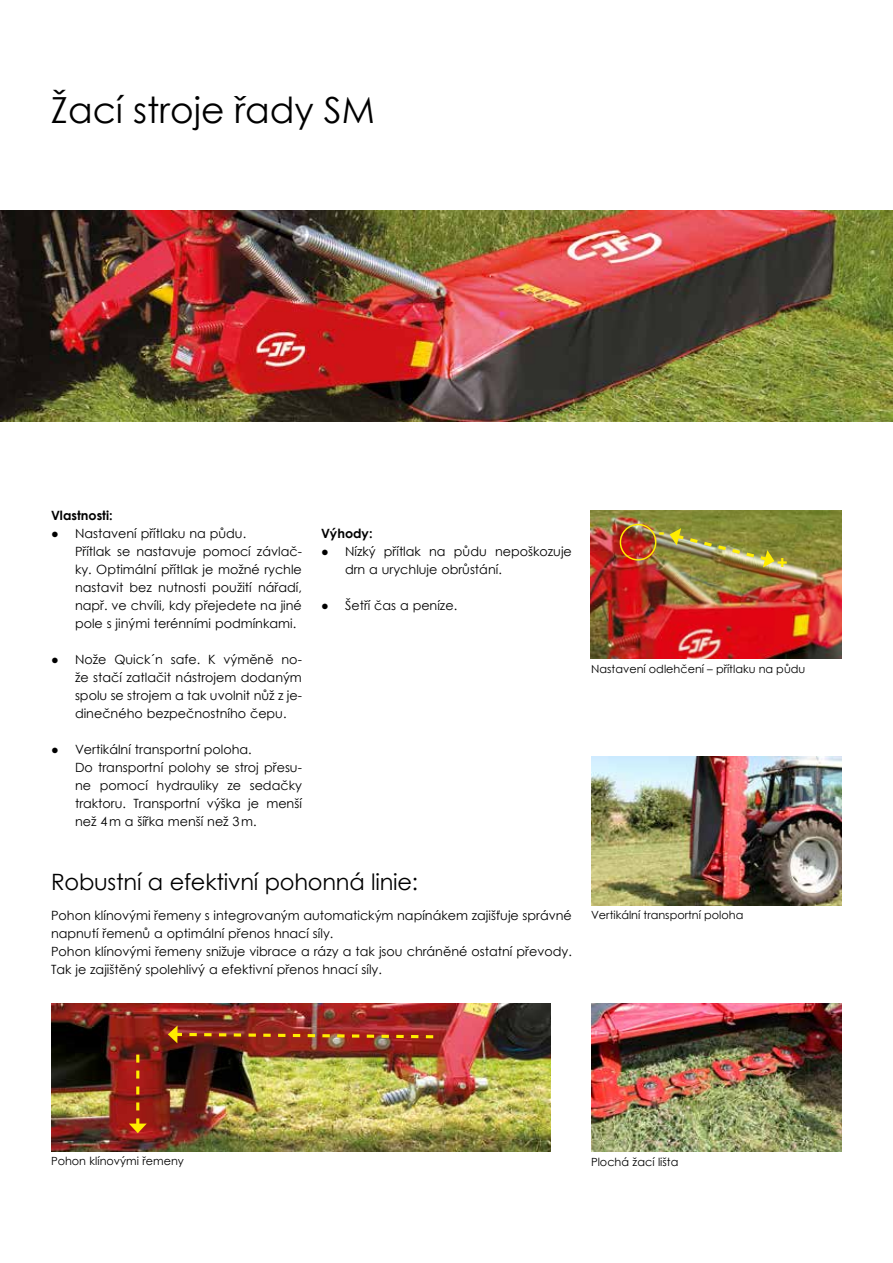
<style>
.page{position:relative;width:893px;height:1263px;background:#fff}
.page>*{position:absolute;margin:0;border:0;box-sizing:border-box;transform-origin:0 0}
.t1{font:36px "Century Gothic";color:#000}
.t2{font:22.5px "Century Gothic";letter-spacing:-.01em;color:#000}
.t3{font:700 18px "Arial";color:#ffed00}
.t4{font:12.75px/18px "Century Gothic";color:#000}
.t5{font:700 12.75px "Century Gothic";color:#000}
.t6{font:11.25px "Century Gothic";color:#000}
</style>
<div class="page">
<img style="left:591px;top:757px;width:251px;height:148px">
<img style="left:591px;top:1003px;width:251px;height:149px">
<img style="left:0;top:210px;width:893px;height:211px">
<img style="left:591px;top:511px;width:251px;height:148px">
<div style="left:620px;top:524px;width:36px;height:37px;border:2px solid #ffed00;border-radius:50%"></div>
<img style="left:670px;top:528px;width:104px;height:39px">
<img style="left:51px;top:1003px;width:499px;height:149px">
<svg style="left:129px;top:1054px;width:18px;height:79px"></svg>
<img style="left:168px;top:1025px;width:268px;height:18px">
<h1 class="t1" style="left:51px;top:85px;width:325px">Žací stroje řady SM</h1>
<p class="t5" style="left:51px;top:505px;width:63px">Vlastnosti:</p>
<p class="t4" style="left:75px;top:524px;width:228px;text-indent:-24px">● Nastavení přítlaku na půdu.<br>Přítlak se nastavuje pomocí závlač&shy;ky. Optimální přítlak je možné rychle nastavit bez nutnosti použití nářadí, např. ve chvíli, kdy přejedete na jiné pole s jinými terénními podmínkami.</p>
<p class="t4" style="left:75px;top:650px;width:228px;text-align:justify;text-indent:-24px">● Nože Quick´n safe. K výměně no&shy;že stačí zatlačit nástrojem dodaným spolu se strojem a tak uvolnit nůž z je&shy;dinečného bezpečnostního čepu.</p>
<p class="t4" style="left:75px;top:740px;width:228px;text-indent:-24px">● Vertikální transportní poloha.<br>Do transportní polohy se stroj přesu&shy;ne pomocí hydrauliky ze sedačky traktoru. Transportní výška je menší než 4m a šířka menší než 3m.</p>
<p class="t5" style="left:321px;top:524px;width:53px">Výhody:</p>
<p class="t4" style="left:345px;top:542px;width:228px;text-indent:-24px">● Nízký přítlak na půdu nepoškozuje drn a urychluje obrůstání.</p>
<p class="t4" style="left:321px;top:596px;width:138px">● Šetří čas a peníze.</p>
<h2 class="t2" style="left:51px;top:866px;width:368px">Robustní a efektivní pohonná linie:</h2>
<p class="t4" style="left:51px;top:906px;width:522px">Pohon klínovými řemeny s integrovaným automatickým napínákem zajišťuje správné napnutí řemenů a optimální přenos hnací síly.<br>Pohon klínovými řemeny snižuje vibrace a rázy a tak jsou chráněné ostatní převody.<br>Tak je zajištěný spolehlivý a efektivní přenos hnací síly.</p>
<h3 class="t3" style="left:658px;top:520px;width:7px">-</h3>
<h3 class="t3" style="left:777px;top:551px;width:12px">+</h3>
<p class="t6" style="left:591px;top:661px;width:216px">Nastavení odlehčení – přítlaku na půdu</p>
<p class="t6" style="left:591px;top:907px;width:154px">Vertikální transportní poloha</p>
<p class="t6" style="left:51px;top:1153px;width:134px">Pohon klínovými řemeny</p>
<p class="t6" style="left:591px;top:1154px;width:89px">Plochá žací lišta</p>
</div>
